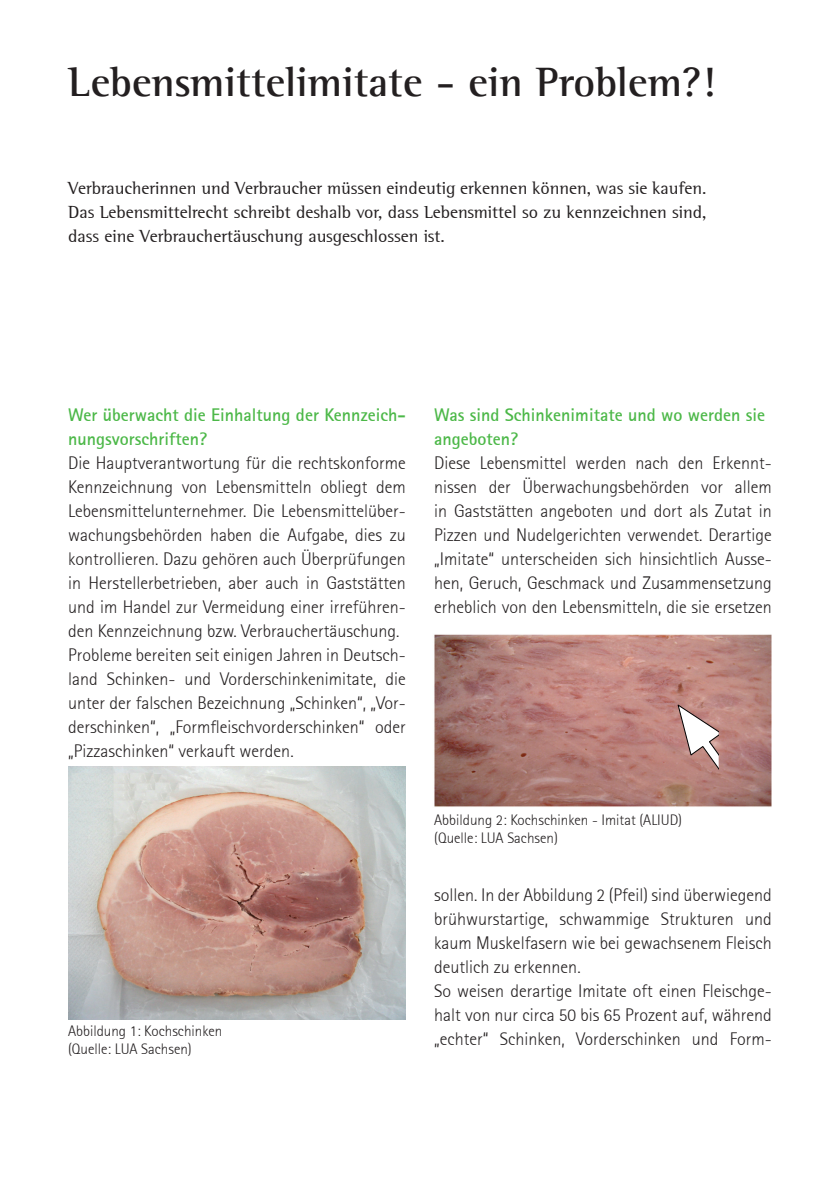
<style>
.page{position:relative;width:840px;height:1191px;background:#fff}
.page>*{position:absolute;margin:0;border:0;box-sizing:border-box;transform-origin:0 0}
.t1{font:700 42px "Rotis Semi Serif";color:#231f20}
.t2{font:300 18px/24px "Rotis Sans Serif";color:#231f20}
.t3{font:18px/24px "Rotis Semi Serif";color:#231f20;text-align:justify}
.t4{font:700 18px/24px "Rotis Sans Serif";color:#4cb848}
.t5{font:300 15px/18px "Rotis Sans Serif";color:#231f20}
</style>
<div class="page">
<img style="left:68px;top:766px;width:337px;height:253px">
<img style="left:434px;top:634px;width:338px;height:173px">
<svg style="left:676px;top:703px;width:42px;height:70px"></svg>
<h1 class="t1" style="left:68px;top:57px;width:648px">Lebensmittelimitate - ein Problem?!</h1>
<p class="t3" style="left:68px;top:176px;width:639px">Verbraucherinnen und Verbraucher müssen eindeutig erkennen können, was sie kaufen.<br>Das Lebensmittelrecht schreibt deshalb vor, dass Lebensmittel so zu kennzeichnen sind, dass eine Verbrauchertäuschung ausgeschlossen ist.</p>
<p class="t4" style="left:68px;top:402px;width:339px">Wer überwacht die Einhaltung der Kennzeich&shy;nungsvorschriften?</p>
<p class="t2" style="left:68px;top:451px;width:339px">Die Hauptverantwortung für die rechtskonforme Kennzeichnung von Lebensmitteln obliegt dem Lebensmittelunternehmer. Die Lebensmittelüber&shy;wachungsbehörden haben die Aufgabe, dies zu kontrollieren. Dazu gehören auch Überprüfungen in Herstellerbetrieben, aber auch in Gaststätten und im Handel zur Vermeidung einer irreführen&shy;den Kennzeichnung bzw. Verbrauchertäuschung.<br>Probleme bereiten seit einigen Jahren in Deutsch&shy;land Schinken- und Vorderschinkenimitate, die unter der falschen Bezeichnung „Schinken“, „Vor&shy;derschinken“, „Formfleischvorderschinken“ oder „Pizzaschinken“ verkauft werden.</p>
<p class="t5" style="left:68px;top:1021px;width:156px">Abbildung 1: Kochschinken (Quelle: LUA Sachsen)</p>
<p class="t4" style="left:434px;top:402px;width:332px">Was sind Schinkenimitate und wo werden sie angeboten?</p>
<p class="t2" style="left:434px;top:451px;width:339px;text-align:justify">Diese Lebensmittel werden nach den Erkennt&shy;nissen der Überwachungsbehörden vor allem in Gaststätten angeboten und dort als Zutat in Pizzen und Nudelgerichten verwendet. Derartige „Imitate“ unterscheiden sich hinsichtlich Ausse&shy;hen, Geruch, Geschmack und Zusammensetzung erheblich von den Lebensmitteln, die sie ersetzen</p>
<p class="t5" style="left:434px;top:810px;width:249px">Abbildung 2: Kochschinken - Imitat (ALIUD) (Quelle: LUA Sachsen)</p>
<p class="t2" style="left:434px;top:883px;width:339px">sollen. In der Abbildung 2 (Pfeil) sind überwiegend brühwurstartige, schwammige Strukturen und kaum Muskelfasern wie bei gewachsenem Fleisch deutlich zu erkennen.<br>So weisen derartige Imitate oft einen Fleischge&shy;halt von nur circa 50 bis 65 Prozent auf, während „echter“ Schinken, Vorderschinken und Form-</p>
</div>
